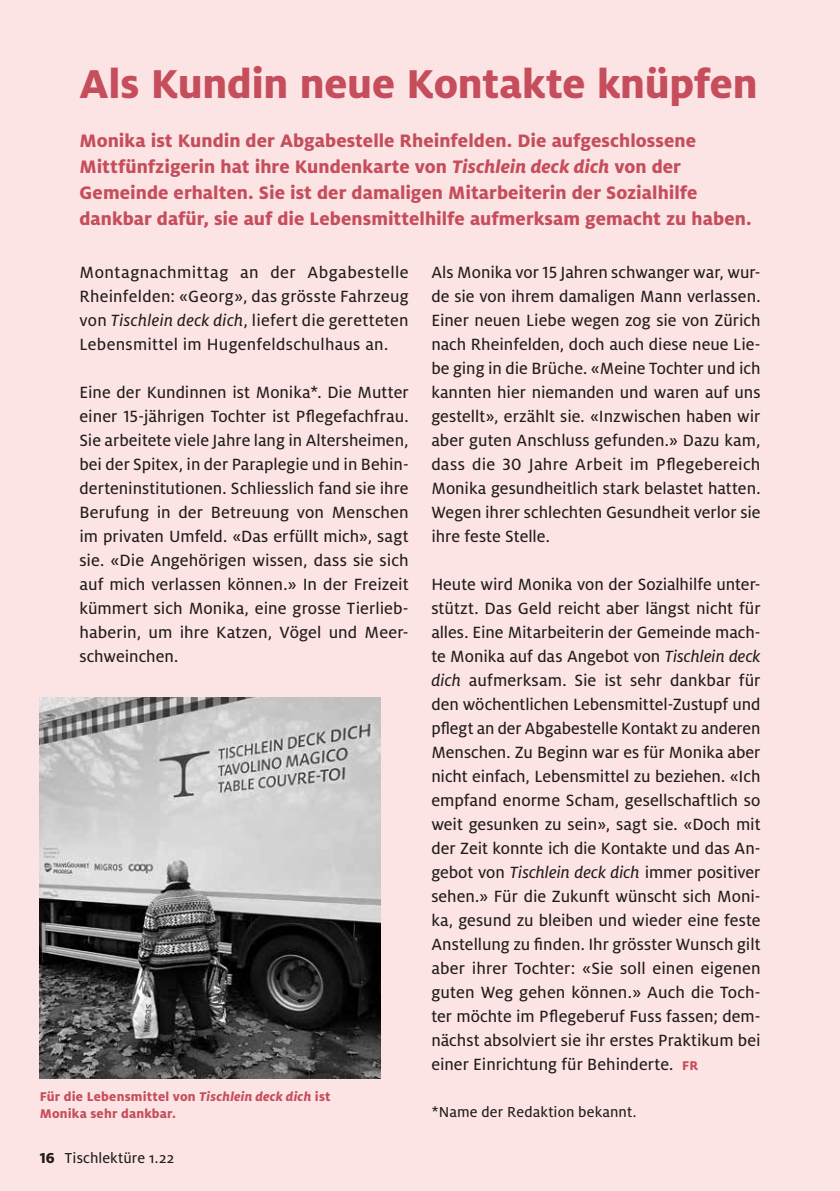
<style>
.page{position:relative;width:840px;height:1191px;background:#fff}
.page>*{position:absolute;margin:0;border:0;box-sizing:border-box;transform-origin:0 0}
.t1{font:800 44.6px "Milo OT";letter-spacing:-.005em;color:#c64e5c}
.t2{font:800 20px/26px "Milo OT";letter-spacing:.005em;color:#c64e5c}
.t3{font:18px/24px "Milo OT Text";letter-spacing:.005em;color:#201c1a;text-align:justify}
.t4{font:16px "Milo OT Text";letter-spacing:.005em;color:#201c1a}
.t5{font:800 14px/16.8px "Milo OT";letter-spacing:.015em;color:#c64e5c}
.s1{font-style:italic}
.s2{font-family:"Milo OT Text Ita"}
.s3{font-family:"Milo OT";font-weight:800;font-size:14px;color:#c64e5c}
.s4{font-family:"Milo OT";font-weight:800}
</style>
<div class="page">
<div style="left:0;top:0;width:839px;height:1191px;background:#fce4e5"></div>
<img style="left:40px;top:697px;width:340px;height:381px">
<h1 class="t1" style="left:79px;top:58px;width:679px">Als Kundin neue Kontakte knüpfen</h1>
<p class="t2" style="left:79px;top:127px;width:673px">Monika ist Kundin der Abgabestelle Rheinfelden. Die aufgeschlossene Mittfünfzigerin hat ihre Kundenkarte von <span class="s1">Tischlein deck dich</span> von der Gemeinde erhalten. Sie ist der damaligen Mitarbeiterin der Sozialhilfe dankbar dafür, sie auf die Lebensmittelhilfe aufmerksam gemacht zu haben.</p>
<p class="t3" style="left:79px;top:260px;width:330px">Montagnachmittag an der Abgabestelle Rheinfelden: «Georg», das grösste Fahrzeug von <span class="s2">Tischlein deck dich</span>, liefert die geretteten Lebensmittel im Hugenfeldschulhaus an.</p>
<p class="t3" style="left:79px;top:380px;width:330px">Eine der Kundinnen ist Monika*. Die Mutter einer 15-jährigen Tochter ist Pflegefachfrau.<br>Sie arbeitete viele Jahre lang in Altersheimen, bei der Spitex, in der Paraplegie und in Behin&shy;derteninstitutionen. Schliesslich fand sie ihre Berufung in der Betreuung von Menschen im privaten Umfeld. «Das erfüllt mich», sagt sie. «Die Angehörigen wissen, dass sie sich auf mich verlassen können.» In der Freizeit kümmert sich Monika, eine grosse Tierlieb&shy;haberin, um ihre Katzen, Vögel und Meer&shy;schweinchen.</p>
<p class="t3" style="left:431px;top:260px;width:330px">Als Monika vor 15 Jahren schwanger war, wur&shy;de sie von ihrem damaligen Mann verlassen.<br>Einer neuen Liebe wegen zog sie von Zürich nach Rheinfelden, doch auch diese neue Lie&shy;be ging in die Brüche. «Meine Tochter und ich kannten hier niemanden und waren auf uns gestellt», erzählt sie. «Inzwischen haben wir aber guten Anschluss gefunden.» Dazu kam, dass die 30 Jahre Arbeit im Pflegebereich Monika gesundheitlich stark belastet hatten.<br>Wegen ihrer schlechten Gesundheit verlor sie ihre feste Stelle.</p>
<p class="t3" style="left:431px;top:572px;width:330px">Heute wird Monika von der Sozialhilfe unter&shy;stützt. Das Geld reicht aber längst nicht für alles. Eine Mitarbeiterin der Gemeinde mach&shy;te Monika auf das Angebot von <span class="s2">Tischlein deck dich</span> aufmerksam. Sie ist sehr dankbar für den wöchentlichen Lebensmittel-Zustupf und pflegt an der Abgabestelle Kontakt zu anderen Menschen. Zu Beginn war es für Monika aber nicht einfach, Lebensmittel zu beziehen. «Ich empfand enorme Scham, gesellschaftlich so weit gesunken zu sein», sagt sie. «Doch mit der Zeit konnte ich die Kontakte und das An&shy;gebot von <span class="s2">Tischlein deck dich</span> immer positiver sehen.» Für die Zukunft wünscht sich Moni&shy;ka, gesund zu bleiben und wieder eine feste Anstellung zu finden. Ihr grösster Wunsch gilt aber ihrer Tochter: «Sie soll einen eigenen guten Weg gehen können.» Auch die Toch&shy;ter möchte im Pflegeberuf Fuss fassen; dem&shy;nächst absolviert sie ihr erstes Praktikum bei einer Einrichtung für Behinderte. <span class="s3">FR</span></p>
<p class="t4" style="left:431px;top:1102px;width:206px">*Name der Redaktion bekannt.</p>
<p class="t5" style="left:40px;top:1088px;width:292px">Für die Lebensmittel von <span class="s1">Tischlein deck dich</span> ist<br>Monika sehr dankbar.</p>
<p class="t4" style="left:40px;top:1148px;width:136px"><span class="s4">16</span> Tischlektüre 1.22</p>
</div>
